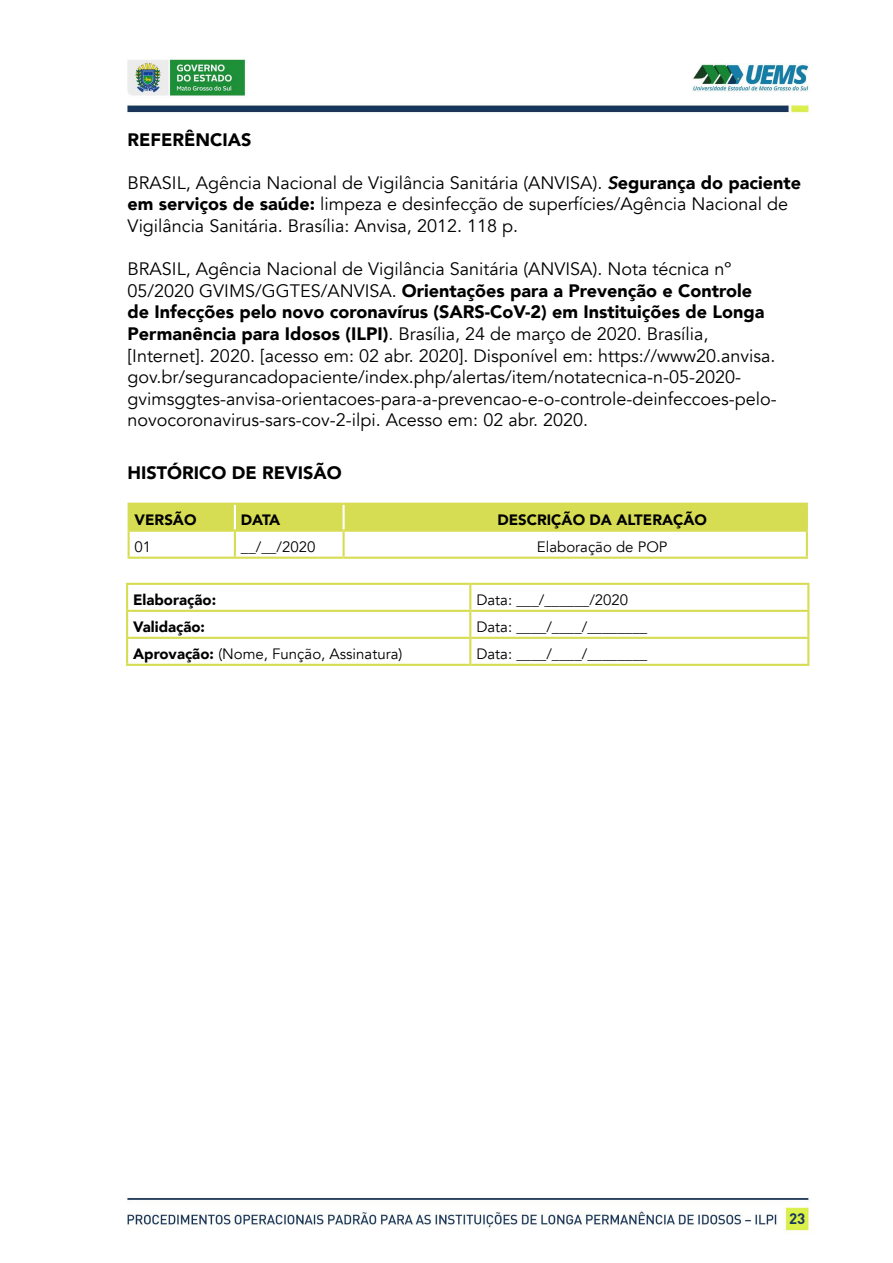
<style>
.page{position:relative;width:893px;height:1263px;background:#fff}
.page>*{position:absolute;margin:0;border:0;box-sizing:border-box;transform-origin:0 0}
.t1{font:18px/21.6px "Avenir";color:#000}
.t2{font:900 18px "Avenir";color:#000}
.t3{font:15px "Avenir";color:#000}
.t4{font:900 15px "Avenir";color:#000}
.t5{font:700 15px "DIN";color:#17375b}
.s1{font-weight:800;font-style:italic}
.s2{font-weight:900}
</style>
<div class="page">
<img style="left:126px;top:59px;width:686px;height:1174px">
<svg style="left:130px;top:505px;width:676px;height:52px"></svg>
<hr style="left:234px;top:505px;width:2px;height:25px;background:#fff">
<hr style="left:343px;top:505px;width:2px;height:25px;background:#fff">
<hr style="left:128px;top:503px;width:107px;height:2px;background:#d7dd53">
<hr style="left:128px;top:505px;width:2px;height:25px;background:#d7dd53">
<hr style="left:235px;top:503px;width:109px;height:2px;background:#d7dd53">
<hr style="left:344px;top:503px;width:464px;height:2px;background:#d7dd53">
<hr style="left:806px;top:505px;width:2px;height:25px;background:#d7dd53">
<hr style="left:128px;top:530px;width:107px;height:2px;background:#d7dd53">
<hr style="left:128px;top:532px;width:2px;height:25px;background:#d7dd53">
<hr style="left:235px;top:530px;width:109px;height:2px;background:#d7dd53">
<hr style="left:234px;top:532px;width:2px;height:25px;background:#d7dd53">
<hr style="left:344px;top:530px;width:464px;height:2px;background:#d7dd53">
<hr style="left:343px;top:532px;width:2px;height:25px;background:#d7dd53">
<hr style="left:806px;top:532px;width:2px;height:25px;background:#d7dd53">
<hr style="left:128px;top:557px;width:107px;height:2px;background:#d7dd53">
<hr style="left:235px;top:557px;width:109px;height:2px;background:#d7dd53">
<hr style="left:344px;top:557px;width:464px;height:2px;background:#d7dd53">
<svg style="left:128px;top:585px;width:679px;height:79px"></svg>
<hr style="left:126px;top:583px;width:344px;height:2px;background:#d7dd53">
<hr style="left:126px;top:585px;width:2px;height:25px;background:#d7dd53">
<hr style="left:470px;top:583px;width:339px;height:2px;background:#d7dd53">
<hr style="left:469px;top:585px;width:2px;height:25px;background:#d7dd53">
<hr style="left:807px;top:585px;width:2px;height:25px;background:#d7dd53">
<hr style="left:126px;top:610px;width:344px;height:2px;background:#d7dd53">
<hr style="left:126px;top:612px;width:2px;height:25px;background:#d7dd53">
<hr style="left:470px;top:610px;width:339px;height:2px;background:#d7dd53">
<hr style="left:469px;top:612px;width:2px;height:25px;background:#d7dd53">
<hr style="left:807px;top:612px;width:2px;height:25px;background:#d7dd53">
<hr style="left:126px;top:637px;width:344px;height:2px;background:#d7dd53">
<hr style="left:126px;top:639px;width:2px;height:25px;background:#d7dd53">
<hr style="left:470px;top:637px;width:339px;height:2px;background:#d7dd53">
<hr style="left:469px;top:639px;width:2px;height:25px;background:#d7dd53">
<hr style="left:807px;top:639px;width:2px;height:25px;background:#d7dd53">
<hr style="left:126px;top:664px;width:344px;height:2px;background:#d7dd53">
<hr style="left:470px;top:664px;width:339px;height:2px;background:#d7dd53">
<p class="t2" style="left:128px;top:124px;width:126px">REFERÊNCIAS</p>
<p class="t1" style="left:128px;top:172px;width:675px">BRASIL, Agência Nacional de Vigilância Sanitária (ANVISA). <span class="s1">S</span><span class="s2">egurança do paciente em serviços de saúde:</span> limpeza e desinfecção de superfícies/Agência Nacional de<br>Vigilância Sanitária. Brasília: Anvisa, 2012. 118 p.</p>
<p class="t1" style="left:128px;top:258px;width:651px">BRASIL, Agência Nacional de Vigilância Sanitária (ANVISA). Nota técnica nº 05/2020 GVIMS/GGTES/ANVISA. <span class="s2">Orientações para a Prevenção e Controle de Infecções pelo novo coronavírus (SARS-CoV-2) em Instituições de Longa Permanência para Idosos (ILPI)</span>. Brasília, 24 de março de 2020. Brasília, [Internet]. 2020. [acesso em: 02 abr. 2020]. Disponível em: https://www20.anvisa. gov.br/segurancadopaciente/index.php/alertas/item/notatecnica-n-05-2020- gvimsggtes-anvisa-orientacoes-para-a-prevencao-e-o-controle-deinfeccoes-pelo&shy;novocoronavirus-sars-cov-2-ilpi. Acesso em: 02 abr. 2020.</p>
<p class="t2" style="left:128px;top:457px;width:216px">HISTÓRICO DE REVISÃO</p>
<p class="t4" style="left:135px;top:507px;width:63px">VERSÃO</p>
<p class="t4" style="left:241px;top:507px;width:41px">DATA</p>
<p class="t4" style="left:497px;top:507px;width:211px">DESCRIÇÃO DA ALTERAÇÃO</p>
<p class="t3" style="left:135px;top:538px;width:18px">01</p>
<p class="t3" style="left:241px;top:538px;width:76px">__/__/2020</p>
<p class="t3" style="left:537px;top:538px;width:132px">Elaboração de POP</p>
<p class="t4" style="left:133px;top:587px;width:85px">Elaboração:</p>
<p class="t3" style="left:476px;top:591px;width:153px">Data: ___/______/2020</p>
<p class="t4" style="left:133px;top:614px;width:73px">Validação:</p>
<p class="t3" style="left:476px;top:618px;width:173px">Data: ____/____/________</p>
<p class="t3" style="left:133px;top:645px;width:271px"><span class="s2">Aprovação:</span> (Nome, Função, Assinatura)</p>
<p class="t3" style="left:476px;top:645px;width:173px">Data: ____/____/________</p>
<p class="t5" style="left:789px;top:1208px;width:18px">23</p>
</div>
